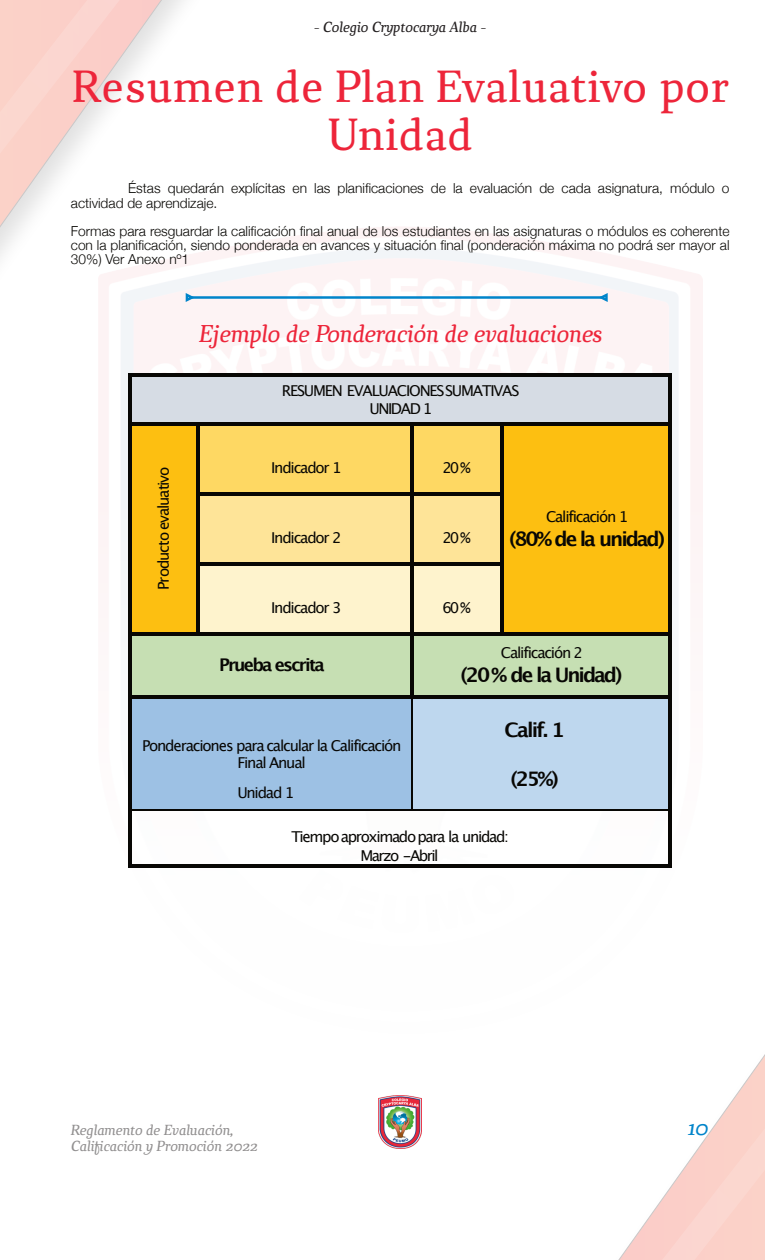
<style>
.page{position:relative;width:765px;height:1260px;background:#fff}
.page>*{position:absolute;margin:0;border:0;box-sizing:border-box;transform-origin:0 0}
.t1{font:46.25px/48.1px "Chucaratext";color:#ed253a;text-align:center}
.t2{font:italic 25px "Chucaratext";color:#ed253a}
.t3{font:italic 22.5px "Chucaratext";color:#0084ca}
.t4{font:700 20px "Lucida Grande";letter-spacing:-.105em;color:#080704}
.t5{font:700 17.5px "Lucida Grande";letter-spacing:-.1em;color:#080704}
.t6{font:15px/18.8px "Lucida Grande";letter-spacing:-.08em;color:#080704;text-align:center}
.t7{font:italic 15px/15.6px "Chucaratext";color:rgb(35 31 32/.5)}
.t8{font:italic 15px "Chucaratext";color:#231f20}
.t9{font:300 13.75px/14.1px "Helvetica Neue";color:#080704}
</style>
<div class="page">
<img style="left:99px;top:227px;width:603px;height:164px">
<img style="left:378px;top:1096px;width:44px;height:52px">
<svg style="left:0;top:0;width:233px;height:357px"></svg>
<img style="left:0;top:0;width:120px;height:154px">
<svg style="left:618px;top:1054px;width:147px;height:206px"></svg>
<img style="left:662px;top:1128px;width:103px;height:132px">
<div style="left:131px;top:377px;width:537px;height:45px;background:#d6dce4"></div>
<svg style="left:128px;top:373px;width:3px;height:4px"></svg>
<hr style="left:131px;top:373px;width:537px;height:4px;background:#080704">
<svg style="left:668px;top:373px;width:3px;height:4px"></svg>
<hr style="left:128px;top:377px;width:3px;height:45px;background:#080704">
<hr style="left:668px;top:377px;width:3px;height:45px;background:#080704">
<div style="left:131px;top:426px;width:65px;height:206px;background:#fdbf11"></div>
<div style="left:200px;top:426px;width:210px;height:66px;background:#fed863"></div>
<div style="left:414px;top:426px;width:86px;height:66px;background:#fed863"></div>
<div style="left:504px;top:426px;width:164px;height:206px;background:#fdbf11"></div>
<svg style="left:128px;top:422px;width:3px;height:4px"></svg>
<hr style="left:131px;top:422px;width:65px;height:4px;background:#080704">
<svg style="left:196px;top:422px;width:4px;height:4px"></svg>
<hr style="left:200px;top:422px;width:210px;height:4px;background:#080704">
<svg style="left:410px;top:422px;width:4px;height:4px"></svg>
<hr style="left:414px;top:422px;width:86px;height:4px;background:#080704">
<svg style="left:500px;top:422px;width:4px;height:4px"></svg>
<hr style="left:504px;top:422px;width:164px;height:4px;background:#080704">
<svg style="left:668px;top:422px;width:3px;height:4px"></svg>
<hr style="left:128px;top:426px;width:3px;height:66px;background:#080704">
<hr style="left:196px;top:426px;width:4px;height:66px;background:#080704">
<hr style="left:410px;top:426px;width:4px;height:66px;background:#080704">
<hr style="left:500px;top:426px;width:4px;height:66px;background:#080704">
<hr style="left:668px;top:426px;width:3px;height:66px;background:#080704">
<div style="left:200px;top:496px;width:210px;height:66px;background:#fee498"></div>
<div style="left:414px;top:496px;width:86px;height:66px;background:#fee498"></div>
<svg style="left:128px;top:492px;width:3px;height:4px"></svg>
<svg style="left:196px;top:492px;width:4px;height:4px"></svg>
<hr style="left:200px;top:492px;width:210px;height:4px;background:#080704">
<svg style="left:410px;top:492px;width:4px;height:4px"></svg>
<hr style="left:414px;top:492px;width:86px;height:4px;background:#080704">
<svg style="left:500px;top:492px;width:4px;height:4px"></svg>
<svg style="left:668px;top:492px;width:3px;height:4px"></svg>
<hr style="left:128px;top:496px;width:3px;height:66px;background:#080704">
<hr style="left:196px;top:496px;width:4px;height:66px;background:#080704">
<hr style="left:410px;top:496px;width:4px;height:66px;background:#080704">
<hr style="left:500px;top:496px;width:4px;height:66px;background:#080704">
<hr style="left:668px;top:496px;width:3px;height:66px;background:#080704">
<div style="left:200px;top:566px;width:210px;height:66px;background:#fef3cd"></div>
<div style="left:414px;top:566px;width:86px;height:66px;background:#fef3cd"></div>
<svg style="left:128px;top:562px;width:3px;height:4px"></svg>
<svg style="left:196px;top:562px;width:4px;height:4px"></svg>
<hr style="left:200px;top:562px;width:210px;height:4px;background:#080704">
<svg style="left:410px;top:562px;width:4px;height:4px"></svg>
<hr style="left:414px;top:562px;width:86px;height:4px;background:#080704">
<svg style="left:500px;top:562px;width:4px;height:4px"></svg>
<svg style="left:668px;top:562px;width:3px;height:4px"></svg>
<hr style="left:128px;top:566px;width:3px;height:66px;background:#080704">
<hr style="left:196px;top:566px;width:4px;height:66px;background:#080704">
<hr style="left:410px;top:566px;width:4px;height:66px;background:#080704">
<hr style="left:500px;top:566px;width:4px;height:66px;background:#080704">
<hr style="left:668px;top:566px;width:3px;height:66px;background:#080704">
<div style="left:131px;top:636px;width:279px;height:60px;background:#c6dfb3"></div>
<div style="left:414px;top:636px;width:254px;height:60px;background:#c6dfb3"></div>
<svg style="left:128px;top:632px;width:3px;height:4px"></svg>
<hr style="left:131px;top:632px;width:65px;height:4px;background:#080704">
<svg style="left:196px;top:632px;width:4px;height:4px"></svg>
<hr style="left:200px;top:632px;width:210px;height:4px;background:#080704">
<svg style="left:410px;top:632px;width:4px;height:4px"></svg>
<hr style="left:414px;top:632px;width:86px;height:4px;background:#080704">
<svg style="left:500px;top:632px;width:4px;height:4px"></svg>
<hr style="left:504px;top:632px;width:164px;height:4px;background:#080704">
<svg style="left:668px;top:632px;width:3px;height:4px"></svg>
<hr style="left:128px;top:636px;width:3px;height:60px;background:#080704">
<hr style="left:410px;top:636px;width:4px;height:60px;background:#080704">
<hr style="left:668px;top:636px;width:3px;height:60px;background:#080704">
<div style="left:131px;top:699px;width:280px;height:110px;background:#9dc1e4"></div>
<div style="left:413px;top:699px;width:255px;height:110px;background:#bed7ee"></div>
<hr style="left:131px;top:696px;width:279px;height:3px;background:#080704">
<svg style="left:410px;top:696px;width:8px;height:3px"></svg>
<hr style="left:418px;top:696px;width:83px;height:3px;background:#080704">
<svg style="left:501px;top:696px;width:4px;height:3px"></svg>
<hr style="left:505px;top:696px;width:163px;height:3px;background:#080704">
<hr style="left:128px;top:699px;width:3px;height:110px;background:#080704">
<hr style="left:411px;top:699px;width:2px;height:110px;background:#080704">
<hr style="left:668px;top:699px;width:3px;height:110px;background:#080704">
<hr style="left:131px;top:809px;width:280px;height:2px;background:#080704">
<hr style="left:413px;top:809px;width:88px;height:2px;background:#080704">
<hr style="left:503px;top:809px;width:165px;height:2px;background:#080704">
<hr style="left:128px;top:811px;width:3px;height:53px;background:#080704">
<svg style="left:128px;top:864px;width:3px;height:4px"></svg>
<hr style="left:131px;top:864px;width:537px;height:4px;background:#080704">
<hr style="left:668px;top:811px;width:3px;height:53px;background:#080704">
<svg style="left:668px;top:864px;width:3px;height:4px"></svg>
<svg style="left:184px;top:292px;width:14px;height:12px"></svg>
<svg style="left:596px;top:292px;width:14px;height:12px"></svg>
<hr style="left:192px;top:296px;width:409px;height:3px;background:#0084ca">
<p class="t8" style="left:314px;top:21px;width:174px">- Colegio Cryptocarya Alba -</p>
<h1 class="t1" style="left:72px;top:67px;width:658px">Resumen de Plan Evaluativo por<br>Unidad</h1>
<p class="t9" style="left:71px;top:181px;width:660px;text-indent:57px">Éstas quedarán explícitas en las planificaciones de la evaluación de cada asignatura, módulo o actividad de aprendizaje.</p>
<p class="t9" style="left:71px;top:224px;width:660px;text-align:justify">Formas para resguardar la calificación final anual de los estudiantes en las asignaturas o módulos es coherente con la planificación, siendo ponderada en avances y situación final (ponderación máxima no podrá ser mayor al 30%) Ver Anexo nº1</p>
<h2 class="t2" style="left:198px;top:324px;width:405px">Ejemplo de Ponderación de evaluaciones</h2>
<p class="t6" style="left:155px;top:590px;width:125px;rotate:-90deg">Producto evaluativo</p>
<p class="t6" style="left:282px;top:382px;width:239px">RESUMEN EVALUACIONESSUMATIVAS<br>UNIDAD 1</p>
<p class="t6" style="left:271px;top:459px;width:72px">Indicador 1</p>
<p class="t6" style="left:442px;top:459px;width:30px">20%</p>
<p class="t6" style="left:546px;top:508px;width:84px">Calificación 1</p>
<p class="t6" style="left:271px;top:529px;width:72px">Indicador 2</p>
<p class="t6" style="left:442px;top:529px;width:30px">20%</p>
<h3 class="t4" style="left:509px;top:530px;width:158px">(80% de la unidad)</h3>
<p class="t6" style="left:271px;top:599px;width:72px">Indicador 3</p>
<p class="t6" style="left:442px;top:599px;width:30px">60%</p>
<p class="t5" style="left:219px;top:657px;width:107px">Prueba escrita</p>
<p class="t6" style="left:501px;top:644px;width:84px">Calificación 2</p>
<h3 class="t4" style="left:461px;top:666px;width:164px">(20 % de la Unidad)</h3>
<p class="t6" style="left:142px;top:737px;width:261px;line-height:17.5px">Ponderaciones para calcular la Calificación<br>Final Anual</p>
<p class="t6" style="left:237px;top:784px;width:58px">Unidad 1</p>
<h3 class="t4" style="left:504px;top:721px;width:62px">Calif. 1</h3>
<h3 class="t4" style="left:510px;top:770px;width:50px">(25%)</h3>
<p class="t6" style="left:292px;top:828px;width:219px">Tiempo aproximado para la unidad:<br>Marzo -Abril</p>
<p class="t7" style="left:70px;top:1124px;width:189px">Reglamento de Evaluación,<br>Calificación y Promoción 2022</p>
<h3 class="t3" style="left:687px;top:1119px;width:22px">10</h3>
</div>
